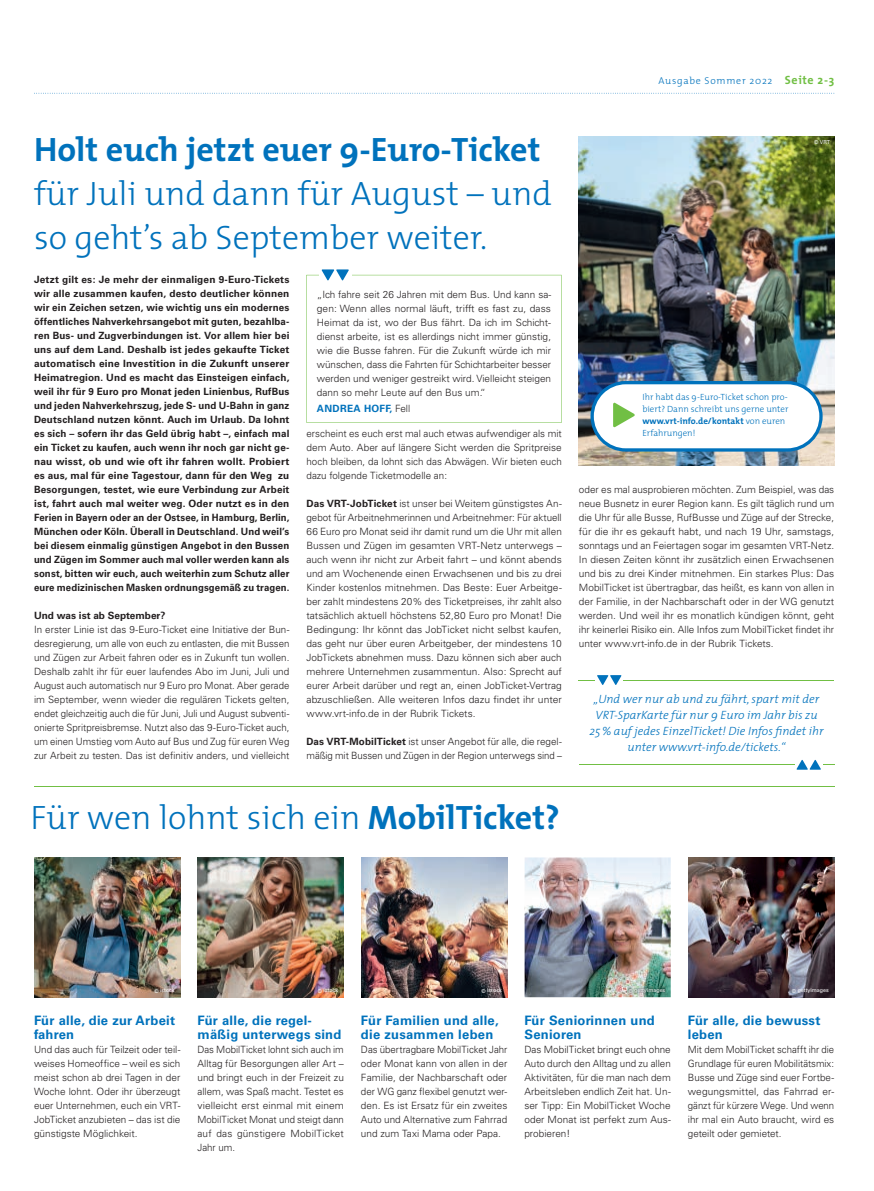
<style>
.page{position:relative;width:874px;height:1191px;background:#fff}
.page>*{position:absolute;margin:0;border:0;box-sizing:border-box;transform-origin:0 0}
.t1{font:300 34px/44px "The Mix";color:#0072bc}
.t2{font:700 34px "The Mix";color:#0072bc}
.t3{font:700 13px/14px "Univers";letter-spacing:.02em;color:#0072bc}
.t4{font:italic 300 12px/16px "The Mix";color:#0072bc;text-align:center}
.t5{font:300 10px/14px "Univers";color:#231f20;text-align:justify}
.t6{font:700 10px/14px "Univers";letter-spacing:.01em;color:#231f20;text-align:justify}
.t7{font:300 10px/14px "Univers";color:#231f20;text-align:justify;scale:.96 1}
.t8{font:300 10px "The Mix";letter-spacing:.075em;color:#0072bc}
.t9{font:700 10px "Univers";letter-spacing:.03em;color:#0072bc}
.t10{font:300 9px/12px "The Mix";color:#0072bc}
.t11{font:5.5px "Univers";color:#fff}
.s1{font-weight:700;font-size:12px;color:#71bf44}
.s2{font-weight:300;color:#231f20}
.s3{font-weight:700}
</style>
<div class="page">
<svg style="left:34px;top:93px;width:798px;height:1px"></svg>
<hr style="left:34px;top:786px;width:799px;height:1px;background:#71bf44">
<img style="left:197px;top:857px;width:146px;height:140px">
<img style="left:361px;top:857px;width:146px;height:140px">
<img style="left:524px;top:857px;width:146px;height:140px">
<img style="left:688px;top:857px;width:145px;height:140px">
<img style="left:34px;top:857px;width:146px;height:140px">
<svg style="left:306px;top:269px;width:255px;height:154px"></svg>
<img style="left:578px;top:136px;width:255px;height:329px">
<svg style="left:590px;top:381px;width:232px;height:70px"></svg>
<hr style="left:578px;top:764px;width:216px;height:1px;background:#71bf44">
<svg style="left:796px;top:759px;width:37px;height:10px"></svg>
<hr style="left:623px;top:680px;width:210px;height:1px;background:#71bf44">
<svg style="left:578px;top:675px;width:43px;height:10px"></svg>
<img style="left:627px;top:986px;width:39px;height:8px">
<p class="t8" style="left:658px;top:72px;width:177px">Ausgabe Sommer 2022 <span class="s1">Seite 2-3</span></p>
<h1 class="t2" style="left:34px;top:121px;width:507px">Holt euch jetzt euer 9-Euro-Ticket</h1>
<h1 class="t1" style="left:34px;top:170px;width:519px">für Juli und dann für August – und so geht’s ab September weiter.</h1>
<p class="t6" style="left:34px;top:272px;width:257px">Jetzt gilt es: Je mehr der einmaligen 9-Euro-Tickets wir alle zusammen kaufen, desto deutlicher können wir ein Zeichen setzen, wie wichtig uns ein modernes öffentliches Nahverkehrsangebot mit guten, bezahlba&shy;ren Bus- und Zugverbindungen ist. Vor allem hier bei uns auf dem Land. Deshalb ist jedes gekaufte Ticket automatisch eine Investition in die Zukunft unserer Heimatregion. Und es macht das Einsteigen einfach, weil ihr für 9 Euro pro Monat jeden Linienbus, RufBus und jeden Nahverkehrszug, jede S- und U-Bahn in ganz Deutschland nutzen könnt. Auch im Urlaub. Da lohnt es sich – sofern ihr das Geld übrig habt –, einfach mal ein Ticket zu kaufen, auch wenn ihr noch gar nicht ge&shy;nau wisst, ob und wie oft ihr fahren wollt. Probiert es aus, mal für eine Tagestour, dann für den Weg zu Besorgungen, testet, wie eure Verbindung zur Arbeit ist, fahrt auch mal weiter weg. Oder nutzt es in den Ferien in Bayern oder an der Ostsee, in Hamburg, Berlin, München oder Köln. Überall in Deutschland. Und weil’s bei diesem einmalig günstigen Angebot in den Bussen und Zügen im Sommer auch mal voller werden kann als sonst, bitten wir euch, auch weiterhin zum Schutz aller eure medizinischen Masken ordnungsgemäß zu tragen.</p>
<p class="t6" style="left:34px;top:608px;width:133px">Und was ist ab September?</p>
<p class="t5" style="left:34px;top:622px;width:257px">In erster Linie ist das 9-Euro-Ticket eine Initiative der Bun&shy;desregierung, um alle von euch zu entlasten, die mit Bussen und Zügen zur Arbeit fahren oder es in Zukunft tun wollen.<br>Deshalb zahlt ihr für euer laufendes Abo im Juni, Juli und August auch automatisch nur 9 Euro pro Monat. Aber gerade im September, wenn wieder die regulären Tickets gelten, endet gleichzeitig auch die für Juni, Juli und August subventi&shy;onierte Spritpreisbremse. Nutzt also das 9-Euro-Ticket auch, um einen Umstieg vom Auto auf Bus und Zug für euren Weg zur Arbeit zu testen. Das ist definitiv anders, und vielleicht</p>
<p class="t11" style="left:813px;top:139px;width:17px">© VRT</p>
<p class="t5" style="left:317px;top:287px;width:236px">„Ich fahre seit 26 Jahren mit dem Bus. Und kann sa&shy;gen: Wenn alles normal läuft, trifft es fast zu, dass Heimat da ist, wo der Bus fährt. Da ich im Schicht&shy;dienst arbeite, ist es allerdings nicht immer günstig, wie die Busse fahren. Für die Zukunft würde ich mir wünschen, dass die Fahrten für Schichtarbeiter besser werden und weniger gestreikt wird. Vielleicht steigen dann so mehr Leute auf den Bus um.“</p>
<p class="t9" style="left:317px;top:403px;width:95px">ANDREA HOFF, <span class="s2">Fell</span></p>
<p class="t10" style="left:642px;top:391px;width:147px">Ihr habt das 9-Euro-Ticket schon pro&shy;biert? Dann schreibt uns gerne unter <span class="s3">www.vrt-info.de/kontakt</span> von euren<br>Erfahrungen!</p>
<p class="t5" style="left:306px;top:426px;width:257px">erscheint es euch erst mal auch etwas aufwendiger als mit dem Auto. Aber auf längere Sicht werden die Spritpreise hoch bleiben, da lohnt sich das Abwägen. Wir bieten euch dazu folgende Ticketmodelle an:</p>
<p class="t5" style="left:306px;top:496px;width:257px"><span class="s3">Das VRT-JobTicket</span> ist unser bei Weitem günstigstes An&shy;gebot für Arbeitnehmerinnen und Arbeitnehmer: Für aktuell 66 Euro pro Monat seid ihr damit rund um die Uhr mit allen Bussen und Zügen im gesamten VRT-Netz unterwegs – auch wenn ihr nicht zur Arbeit fahrt – und könnt abends und am Wochenende einen Erwachsenen und bis zu drei Kinder kostenlos mitnehmen. Das Beste: Euer Arbeitge&shy;ber zahlt mindestens 20% des Ticketpreises, ihr zahlt also tatsächlich aktuell höchstens 52,80 Euro pro Monat! Die Bedingung: Ihr könnt das JobTicket nicht selbst kaufen, das geht nur über euren Arbeitgeber, der mindestens 10<br>JobTickets abnehmen muss. Dazu können sich aber auch mehrere Unternehmen zusammentun. Also: Sprecht auf eurer Arbeit darüber und regt an, einen JobTicket-Vertrag abzuschließen. Alle weiteren Infos dazu findet ihr unter www.vrt-info.de in der Rubrik Tickets.</p>
<p class="t5" style="left:306px;top:734px;width:257px"><span class="s3">Das VRT-MobilTicket</span> ist unser Angebot für alle, die regel&shy;mäßig mit Bussen und Zügen in der Region unterwegs sind –</p>
<p class="t5" style="left:578px;top:482px;width:257px">oder es mal ausprobieren möchten. Zum Beispiel, was das neue Busnetz in eurer Region kann. Es gilt täglich rund um die Uhr für alle Busse, RufBusse und Züge auf der Strecke, für die ihr es gekauft habt, und nach 19 Uhr, samstags, sonntags und an Feiertagen sogar im gesamten VRT-Netz.<br>In diesen Zeiten könnt ihr zusätzlich einen Erwachsenen und bis zu drei Kinder mitnehmen. Ein starkes Plus: Das MobilTicket ist übertragbar, das heißt, es kann von allen in der Familie, in der Nachbarschaft oder in der WG genutzt werden. Und weil ihr es monatlich kündigen könnt, geht ihr keinerlei Risiko ein. Alle Infos zum MobilTicket findet ihr unter www.vrt-info.de in der Rubrik Tickets.</p>
<p class="t4" style="left:589px;top:690px;width:236px">„Und wer nur ab und zu fährt, spart mit der VRT-SparKarte für nur 9 Euro im Jahr bis zu 25 % auf jedes EinzelTicket! Die Infos findet ihr unter www.vrt-info.de/tickets.“</p>
<h1 class="t1" style="left:31px;top:794px;width:530px">Für wen lohnt sich ein <span class="s3">MobilTicket?</span></h1>
<p class="t11" style="left:154px;top:987px;width:22px">© istock</p>
<p class="t11" style="left:318px;top:987px;width:22px">© istock</p>
<p class="t11" style="left:481px;top:987px;width:22px">© istock</p>
<p class="t11" style="left:628px;top:987px;width:38px">© gettyimages</p>
<p class="t11" style="left:791px;top:987px;width:38px">© gettyimages</p>
<h2 class="t3" style="left:34px;top:1013px;width:142px">Für alle, die zur Arbeit fahren</h2>
<p class="t5" style="left:34px;top:1042px;width:148px">Und das auch für Teilzeit oder teil&shy;weises Homeoffice – weil es sich meist schon ab drei Tagen in der Woche lohnt. Oder ihr überzeugt euer Unternehmen, euch ein VRT-JobTicket anzubieten – das ist die günstigste Möglichkeit.</p>
<h2 class="t3" style="left:197px;top:1013px;width:145px">Für alle, die regel&shy;mäßig unterwegs sind</h2>
<p class="t7" style="left:197px;top:1042px;width:154px">Das MobilTicket lohnt sich auch im Alltag für Besorgungen aller Art – und bringt euch in der Freizeit zu allem, was Spaß macht. Testet es vielleicht erst einmal mit einem MobilTicket Monat und steigt dann auf das günstigere MobilTicket Jahr um.</p>
<h2 class="t3" style="left:361px;top:1013px;width:139px">Für Familien und alle, die zusammen leben</h2>
<p class="t5" style="left:361px;top:1042px;width:148px">Das übertragbare MobilTicket Jahr oder Monat kann von allen in der Familie, der Nachbarschaft oder der WG ganz flexibel genutzt wer&shy;den. Es ist Ersatz für ein zweites Auto und Alternative zum Fahrrad und zum Taxi Mama oder Papa.</p>
<h2 class="t3" style="left:524px;top:1013px;width:132px">Für Seniorinnen und<br>Senioren</h2>
<p class="t5" style="left:524px;top:1042px;width:148px">Das MobilTicket bringt euch ohne Auto durch den Alltag und zu allen Aktivitäten, für die man nach dem Arbeitsleben endlich Zeit hat. Un&shy;ser Tipp: Ein MobilTicket Woche oder Monat ist perfekt zum Aus&shy;probieren!</p>
<h2 class="t3" style="left:687px;top:1013px;width:134px">Für alle, die bewusst leben</h2>
<p class="t7" style="left:687px;top:1042px;width:154px">Mit dem MobilTicket schafft ihr die Grundlage für euren Mobilitätsmix:<br>Busse und Züge sind euer Fortbe&shy;wegungsmittel, das Fahrrad er&shy;gänzt für kürzere Wege. Und wenn ihr mal ein Auto braucht, wird es geteilt oder gemietet.</p>
</div>
